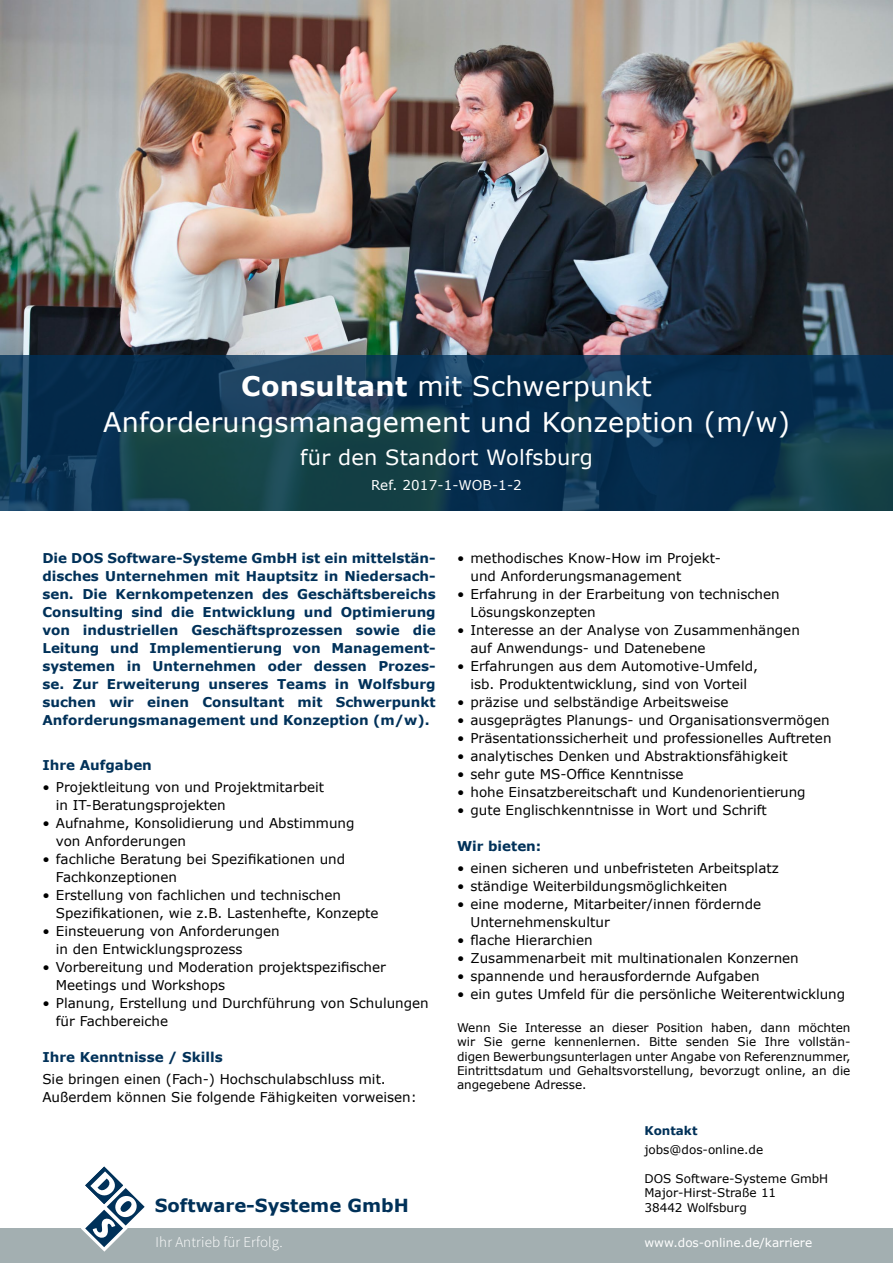
<style>
.page{position:relative;width:893px;height:1263px;background:#fff}
.page>*{position:absolute;margin:0;border:0;box-sizing:border-box;transform-origin:0 0}
.t1{font:27px/36px "Verdana";letter-spacing:.01em;color:#fff;text-align:center}
.t2{font:21px "Verdana";letter-spacing:.01em;color:#fff}
.t3{font:700 18px "Verdana";color:#003159}
.t4{font:300 15px "Source Sans Pro";letter-spacing:.01em;color:#fff}
.t5{font:13.5px/18px "Verdana";color:#000}
.t6{font:700 13.5px/18px "Verdana";color:#003159;text-align:justify}
.t7{font:13.5px "Verdana";letter-spacing:.01em;color:#fff}
.t8{font:12px/14.4px "Verdana";color:#000}
.t9{font:12px "Verdana";color:#fff}
.t10{font:700 12px "Verdana";color:#003159}
.s1{font-weight:700}
</style>
<div class="page">
<div style="left:0;top:1228px;width:893px;height:35px;background:#a3afb1"></div>
<img style="left:0;top:0;width:893px;height:355px">
<svg style="left:81px;top:1166px;width:64px;height:85px"></svg>
<svg style="left:0;top:355px;width:893px;height:155px;background:#0e3750"></svg>
<h1 class="t1" style="left:103px;top:368px;width:688px"><span class="s1">Consultant</span> mit Schwerpunkt<br>Anforderungsmanagement und Konzeption (m/w)</h1>
<h2 class="t2" style="left:300px;top:443px;width:294px">für den Standort Wolfsburg</h2>
<p class="t7" style="left:371px;top:476px;width:152px">Ref. 2017-1-WOB-1-2</p>
<p class="t6" style="left:42px;top:549px;width:395px">Die DOS Software-Systeme GmbH ist ein mittelstän&shy;disches Unternehmen mit Hauptsitz in Niedersach&shy;sen. Die Kernkompetenzen des Geschäftsbereichs Consulting sind die Entwicklung und Optimierung von industriellen Geschäftsprozessen sowie die Leitung und Implementierung von Management&shy;systemen in Unternehmen oder dessen Prozes&shy;se. Zur Erweiterung unseres Teams in Wolfsburg suchen wir einen Consultant mit Schwerpunkt Anforderungsmanagement und Konzeption (m/w).</p>
<p class="t6" style="left:42px;top:755px;width:111px">Ihre Aufgaben</p>
<p class="t5" style="left:56px;top:778px;width:270px;text-indent:-13px">• Projektleitung von und Projektmitarbeit in IT-Beratungsprojekten</p>
<p class="t5" style="left:56px;top:814px;width:300px;text-indent:-13px">• Aufnahme, Konsolidierung und Abstimmung von Anforderungen</p>
<p class="t5" style="left:56px;top:850px;width:291px;text-indent:-13px">• fachliche Beratung bei Spezifikationen und<br>Fachkonzeptionen</p>
<p class="t5" style="left:56px;top:886px;width:324px;text-indent:-13px">• Erstellung von fachlichen und technischen<br>Spezifikationen, wie z.B. Lastenhefte, Konzepte</p>
<p class="t5" style="left:56px;top:922px;width:225px;text-indent:-13px">• Einsteuerung von Anforderungen in den Entwicklungsprozess</p>
<p class="t5" style="left:56px;top:958px;width:331px;text-indent:-13px">• Vorbereitung und Moderation projektspezifischer<br>Meetings und Workshops</p>
<p class="t5" style="left:56px;top:994px;width:374px;text-indent:-13px">• Planung, Erstellung und Durchführung von Schulungen für Fachbereiche</p>
<p class="t6" style="left:42px;top:1048px;width:182px">Ihre Kenntnisse / Skills</p>
<p class="t5" style="left:42px;top:1070px;width:376px">Sie bringen einen (Fach-) Hochschulabschluss mit.<br>Außerdem können Sie folgende Fähigkeiten vorweisen:</p>
<p class="t5" style="left:470px;top:549px;width:252px;text-indent:-14px">• methodisches Know-How im Projekt&shy;und Anforderungsmanagement</p>
<p class="t5" style="left:470px;top:585px;width:311px;text-indent:-14px">• Erfahrung in der Erarbeitung von technischen<br>Lösungskonzepten</p>
<p class="t5" style="left:470px;top:621px;width:331px;text-indent:-14px">• Interesse an der Analyse von Zusammenhängen auf Anwendungs- und Datenebene</p>
<p class="t5" style="left:457px;top:657px;width:302px;text-align:center">• Erfahrungen aus dem Automotive-Umfeld, isb. Produktentwicklung, sind von Vorteil</p>
<p class="t5" style="left:457px;top:693px;width:273px">• präzise und selbständige Arbeitsweise</p>
<p class="t5" style="left:457px;top:711px;width:374px">• ausgeprägtes Planungs- und Organisationsvermögen</p>
<p class="t5" style="left:457px;top:729px;width:376px">• Präsentationssicherheit und professionelles Auftreten</p>
<p class="t5" style="left:457px;top:747px;width:332px">• analytisches Denken und Abstraktionsfähigkeit</p>
<p class="t5" style="left:457px;top:765px;width:228px">• sehr gute MS-Office Kenntnisse</p>
<p class="t5" style="left:457px;top:783px;width:350px">• hohe Einsatzbereitschaft und Kundenorientierung</p>
<p class="t5" style="left:457px;top:801px;width:311px">• gute Englischkenntnisse in Wort und Schrift</p>
<p class="t6" style="left:457px;top:837px;width:86px">Wir bieten:</p>
<p class="t5" style="left:457px;top:859px;width:323px">• einen sicheren und unbefristeten Arbeitsplatz</p>
<p class="t5" style="left:457px;top:877px;width:272px">• ständige Weiterbildungsmöglichkeiten</p>
<p class="t5" style="left:470px;top:895px;width:292px;text-indent:-14px">• eine moderne, Mitarbeiter/innen fördernde<br>Unternehmenskultur</p>
<p class="t5" style="left:457px;top:931px;width:137px">• flache Hierarchien</p>
<p class="t5" style="left:457px;top:949px;width:343px">• Zusammenarbeit mit multinationalen Konzernen</p>
<p class="t5" style="left:457px;top:967px;width:304px">• spannende und herausfordernde Aufgaben</p>
<p class="t5" style="left:457px;top:985px;width:390px">• ein gutes Umfeld für die persönliche Weiterentwicklung</p>
<p class="t8" style="left:457px;top:1020px;width:395px;text-align:justify">Wenn Sie Interesse an dieser Position haben, dann möchten wir Sie gerne kennenlernen. Bitte senden Sie Ihre vollstän&shy;digen Bewerbungsunterlagen unter Angabe von Referenznummer, Eintrittsdatum und Gehaltsvorstellung, bevorzugt online, an die angegebene Adresse.</p>
<p class="t10" style="left:644px;top:1122px;width:55px">Kontakt</p>
<p class="t8" style="left:644px;top:1142px;width:120px">jobs@dos-online.de</p>
<p class="t8" style="left:644px;top:1171px;width:185px">DOS Software-Systeme GmbH<br>Major-Hirst-Straße 11</p>
<h3 class="t3" style="left:155px;top:1192px;width:255px">Software-Systeme GmbH</h3>
<p class="t8" style="left:644px;top:1200px;width:104px">38442 Wolfsburg</p>
<p class="t4" style="left:156px;top:1233px;width:129px">Ihr Antrieb für Erfolg.</p>
<p class="t9" style="left:644px;top:1234px;width:169px">www.dos-online.de/karriere</p>
</div>
